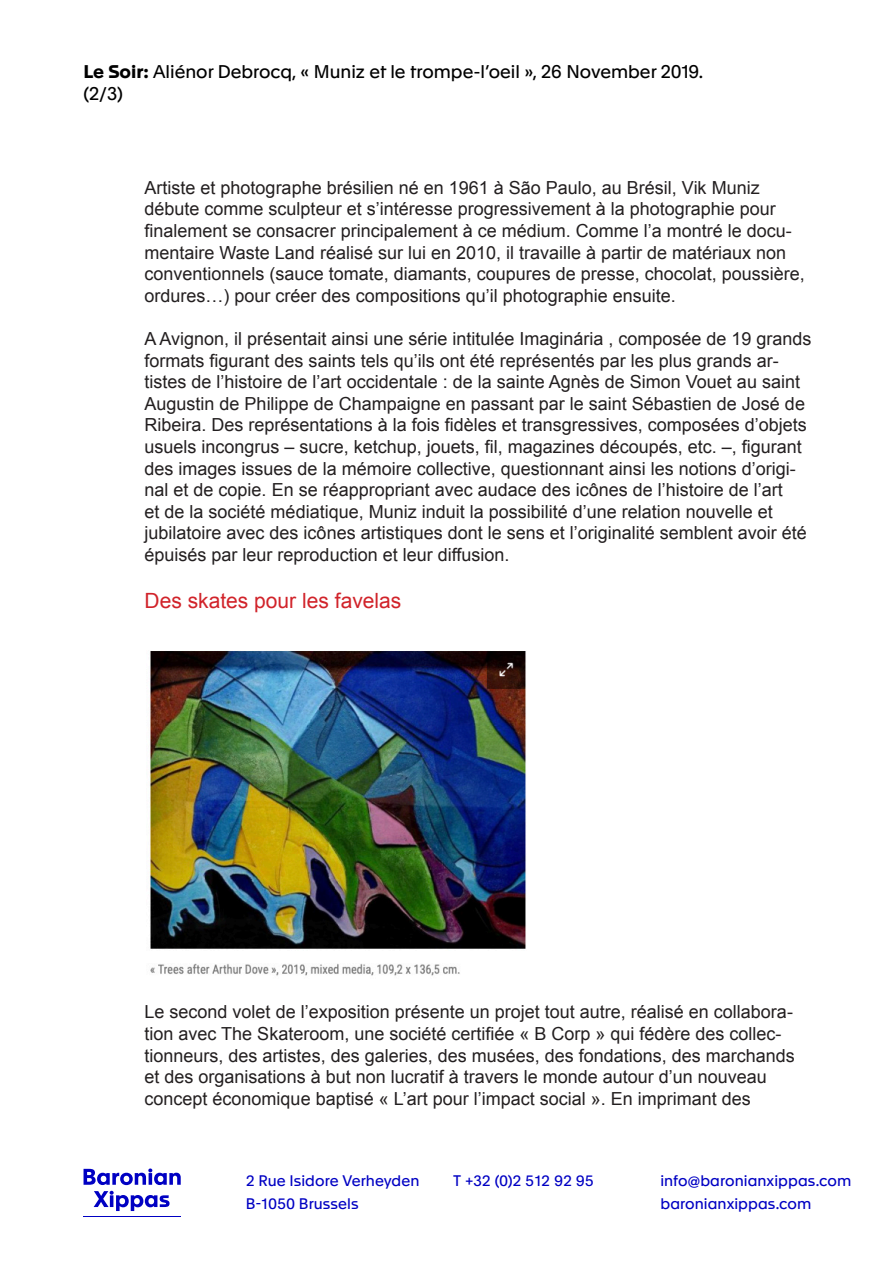
<style>
.page{position:relative;width:893px;height:1263px;background:#fff}
.page>*{position:absolute;margin:0;border:0;box-sizing:border-box;transform-origin:0 0}
.t1{font:21px "Arial";color:#d1232a}
.t2{font:18px/21.6px "Arial";color:#231f20}
.t3{font:18px/21.6px "Apax";color:#000}
.t4{font:15px "Apax";letter-spacing:.005em;color:#0000c3}
.s1{font-weight:700}
</style>
<div class="page">
<svg style="left:94px;top:1191px;width:76px;height:20px"></svg>
<svg style="left:84px;top:1168px;width:97px;height:17px"></svg>
<hr style="left:83px;top:1216px;width:98px;height:1px;background:#0000c3">
<img style="left:150px;top:651px;width:376px;height:325px">
<p class="t3" style="left:83px;top:60px;width:621px"><span class="s1">Le Soir:</span> Aliénor Debrocq, « Muniz et le trompe-l’oeil », 26 November 2019. (2/3)</p>
<p class="t2" style="left:145px;top:177px;width:662px">Artiste et photographe brésilien né en 1961 à São Paulo, au Brésil, Vik Muniz débute comme sculpteur et s’intéresse progressivement à la photographie pour finalement se consacrer principalement à ce médium. Comme l’a montré le docu&shy;mentaire Waste Land réalisé sur lui en 2010, il travaille à partir de matériaux non conventionnels (sauce tomate, diamants, coupures de presse, chocolat, poussière, ordures…) pour créer des compositions qu’il photographie ensuite.</p>
<p class="t2" style="left:145px;top:328px;width:668px">A Avignon, il présentait ainsi une série intitulée Imaginária , composée de 19 grands formats figurant des saints tels qu’ils ont été représentés par les plus grands ar&shy;tistes de l’histoire de l’art occidentale : de la sainte Agnès de Simon Vouet au saint Augustin de Philippe de Champaigne en passant par le saint Sébastien de José de Ribeira. Des représentations à la fois fidèles et transgressives, composées d’objets usuels incongrus – sucre, ketchup, jouets, fil, magazines découpés, etc. –, figurant des images issues de la mémoire collective, questionnant ainsi les notions d’origi&shy;nal et de copie. En se réappropriant avec audace des icônes de l’histoire de l’art<br>et de la société médiatique, Muniz induit la possibilité d’une relation nouvelle et jubilatoire avec des icônes artistiques dont le sens et l’originalité semblent avoir été épuisés par leur reproduction et leur diffusion.</p>
<p class="t1" style="left:145px;top:587px;width:258px">Des skates pour les favelas</p>
<p class="t2" style="left:145px;top:1001px;width:652px">Le second volet de l’exposition présente un projet tout autre, réalisé en collabora&shy;tion avec The Skateroom, une société certifiée « B Corp » qui fédère des collec&shy;tionneurs, des artistes, des galeries, des musées, des fondations, des marchands et des organisations à but non lucratif à travers le monde autour d’un nouveau concept économique baptisé « L’art pour l’impact social ». En imprimant des</p>
<p class="t4" style="left:246px;top:1170px;width:175px">2 Rue Isidore Verheyden</p>
<p class="t4" style="left:453px;top:1170px;width:142px">T +32 (0)2 512 92 95</p>
<p class="t4" style="left:246px;top:1192px;width:114px">B-1050 Brussels</p>
<p class="t4" style="left:660px;top:1170px;width:192px">info@baronianxippas.com</p>
<p class="t4" style="left:660px;top:1193px;width:153px">baronianxippas.com</p>
</div>
